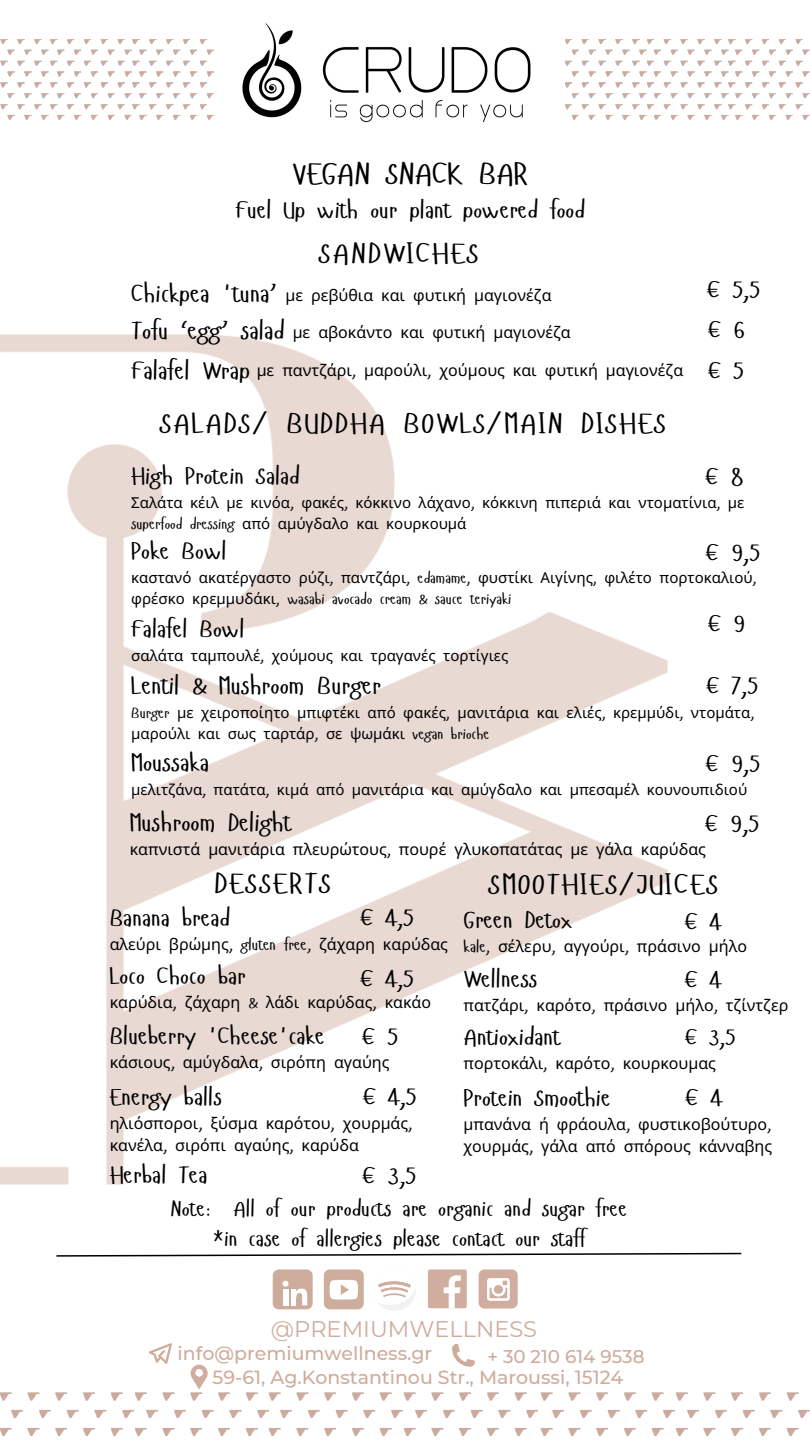
<style>
.page{position:relative;width:810px;height:1440px;background:#fff}
.page>*{position:absolute;margin:0;border:0;box-sizing:border-box;transform-origin:0 0}
.t1{font:31px "Hangyaboly";color:#000}
.t2{font:29px "Hangyaboly";letter-spacing:.065em;color:#000}
.t3{font:25px "Hangyaboly";color:#000}
.t4{font:24px "Hangyaboly";color:#000}
.t5{font:23.5px "Hangyaboly";color:#000}
.t6{font:22.5px "Montserrat";color:#ceac9c}
.t7{font:21.9px/30px "Hangyaboly";color:#000;text-align:center}
.t8{font:500 19px "Montserrat";color:#ceac9c}
.t9{font:500 18.3px "Montserrat";color:#ceac9c}
.t10{font:16px/21.8px "Noto Sans";color:#000}
.t11{font:15px/21px "Noto Sans";color:#000}
.s1{font-family:"Hangyaboly"}
</style>
<div class="page">
<svg style="left:56px;top:1252px;width:686px;height:5px"></svg>
<img style="left:213px;top:22px;width:318px;height:101px">
<svg style="left:149px;top:1343px;width:23px;height:21px"></svg>
<img style="left:0;top:334px;width:668px;height:851px">
<div style="left:273px;top:1269px;width:39px;height:40px;background:#ceac9c;border-radius:6px"></div>
<svg style="left:283px;top:1281px;width:25px;height:24px"></svg>
<div style="left:324px;top:1269px;width:40px;height:40px;background:#cead9c;border-radius:6px"></div>
<svg style="left:330px;top:1280px;width:28px;height:20px"></svg>
<svg style="left:378px;top:1281px;width:38px;height:30px"></svg>
<div style="left:428px;top:1269px;width:39px;height:39px;background:#d0ad9f;border-radius:2px"></div>
<svg style="left:444px;top:1275px;width:17px;height:33px"></svg>
<div style="left:479px;top:1269px;width:39px;height:39px;background:#d0ad9f;border-radius:6px"></div>
<svg style="left:487px;top:1278px;width:23px;height:23px"></svg>
<svg style="left:452px;top:1344px;width:23px;height:22px"></svg>
<svg style="left:191px;top:1365px;width:17px;height:18px"></svg>
<img style="left:0;top:40px;width:213px;height:79px">
<img style="left:566px;top:40px;width:244px;height:79px">
<img style="left:0;top:1383px;width:810px;height:53px">
<p class="t1" style="left:292px;top:154px;width:237px">VEGAN SNACK BAR</p>
<p class="t4" style="left:235px;top:195px;width:351px">Fuel Up with our plant powered food</p>
<p class="t2" style="left:319px;top:235px;width:161px">SANDWICHES</p>
<h3 class="t3" style="left:131px;top:278px;width:147px">Chickpea 'tuna’</h3>
<p class="t10" style="left:285px;top:283px;width:268px">με ρεβύθια και φυτική μαγιονέζα</p>
<h3 class="t10" style="left:293px;top:321px;width:280px">με αβοκάντο και φυτική μαγιονέζα</h3>
<h3 class="t10" style="left:257px;top:359px;width:428px">με παντζάρι<span class="s1">,</span> μαρούλι<span class="s1">,</span> χούμους και φυτική μαγιονέζα</h3>
<p class="t3" style="left:131px;top:315px;width:155px">Tofu ‘egg’ salad</p>
<h3 class="t3" style="left:131px;top:354px;width:120px">Falafel Wrap</h3>
<p class="t2" style="left:160px;top:405px;width:508px">SALADS/ BUDDHA BOWLS/MAIN DISHES</p>
<h3 class="t3" style="left:707px;top:274px;width:54px">€ 5,5</h3>
<p class="t3" style="left:708px;top:313px;width:39px">€ 6</p>
<p class="t3" style="left:708px;top:354px;width:37px">€ 5</p>
<h1 class="t4" style="left:131px;top:460px;width:170px">High Protein Salad</h1>
<h3 class="t11" style="left:131px;top:491px;width:615px">Σαλάτα κέιλ με κινόα<span class="s1">,</span> φακές<span class="s1">,</span> κόκκινο λάχανο<span class="s1">,</span> κόκκινη πιπεριά και ντοματίνια<span class="s1">,</span> με <span class="s1">superfood dressing</span> από αμύγδαλο και κουρκουμά</h3>
<p class="t4" style="left:131px;top:536px;width:97px">Poke Bowl</p>
<h3 class="t11" style="left:131px;top:567px;width:627px">καστανό ακατέργαστο ρύζι<span class="s1">,</span> παντζάρι<span class="s1">, edamame,</span> φυστίκι Αιγίνης<span class="s1">,</span> φιλέτο πορτοκαλιού<span class="s1">, </span>φρέσκο κρεμμυδάκι<span class="s1">, wasabi avocado cream &amp; sauce teriyaki</span></h3>
<h3 class="t3" style="left:705px;top:461px;width:39px">€ 8</h3>
<p class="t3" style="left:706px;top:536px;width:56px">€ 9,5</p>
<h3 class="t3" style="left:708px;top:607px;width:39px">€ 9</h3>
<p class="t4" style="left:131px;top:613px;width:115px">Falafel Bowl</p>
<p class="t11" style="left:131px;top:644px;width:379px">σαλάτα ταμπουλέ<span class="s1">,</span> χούμους και τραγανές τορτίγιες</p>
<p class="t3" style="left:131px;top:670px;width:251px">Lentil &amp; Mushroom Burger</p>
<h3 class="t11" style="left:131px;top:702px;width:625px"><span class="s1">Burger</span> με χειροποίητο μπιφτέκι από φακές<span class="s1">,</span> μανιτάρια και ελιές<span class="s1">,</span> κρεμμύδι<span class="s1">,</span> ντομάτα<span class="s1">, </span>μαρούλι και σως ταρτάρ<span class="s1">,</span> σε ψωμάκι <span class="s1">vegan brioche</span></h3>
<p class="t3" style="left:706px;top:670px;width:53px">€ 7,5</p>
<h3 class="t3" style="left:131px;top:746px;width:79px">Moussaka</h3>
<p class="t11" style="left:131px;top:779px;width:617px">μελιτζάνα<span class="s1">,</span> πατάτα<span class="s1">,</span> κιμά από μανιτάρια και αμύγδαλο και μπεσαμέλ κουνουπιδιού</p>
<p class="t3" style="left:130px;top:807px;width:163px">Mushroom Delight</p>
<h3 class="t10" style="left:130px;top:838px;width:578px">καπνιστά μανιτάρια πλευρώτους<span class="s1">,</span> πουρέ γλυκοπατάτας με γάλα καρύδας</h3>
<p class="t3" style="left:706px;top:747px;width:56px">€ 9,5</p>
<p class="t3" style="left:705px;top:808px;width:56px">€ 9,5</p>
<p class="t2" style="left:214px;top:865px;width:118px">DESSERTS</p>
<h1 class="t4" style="left:110px;top:902px;width:122px">Banana bread</h1>
<h3 class="t10" style="left:110px;top:933px;width:340px">αλεύρι βρώμης<span class="s1">, gluten free,</span> ζάχαρη καρύδας</h3>
<h3 class="t3" style="left:360px;top:901px;width:55px">€ 4,5</h3>
<p class="t3" style="left:360px;top:962px;width:55px">€ 4,5</p>
<h1 class="t3" style="left:362px;top:1020px;width:37px">€ 5</h1>
<h3 class="t4" style="left:110px;top:960px;width:138px">Loco Choco bar</h3>
<p class="t10" style="left:110px;top:991px;width:323px">καρύδια<span class="s1">,</span> ζάχαρη <span class="s1">&amp;</span> λάδι καρύδας<span class="s1">,</span> κακάο</p>
<p class="t4" style="left:110px;top:1020px;width:217px">Blueberry 'Cheese'cake</p>
<h3 class="t10" style="left:110px;top:1051px;width:281px">κάσιους<span class="s1">,</span> αμύγδαλα<span class="s1">,</span> σιρόπη αγαύης</h3>
<h4 class="t4" style="left:110px;top:1081px;width:114px">Energy balls</h4>
<p class="t10" style="left:110px;top:1112px;width:304px">ηλιόσποροι<span class="s1">,</span> ξύσμα καρότου<span class="s1">,</span> χουρμάς<span class="s1">, </span>κανέλα<span class="s1">,</span> σιρόπι αγαύης<span class="s1">,</span> καρύδα</p>
<p class="t3" style="left:363px;top:1081px;width:55px">€ 4,5</p>
<p class="t4" style="left:110px;top:1159px;width:100px">Herbal Tea</p>
<p class="t3" style="left:362px;top:1159px;width:55px">€ 3,5</p>
<h3 class="t2" style="left:489px;top:866px;width:231px">SMOOTHIES/JUICES</h3>
<h1 class="t4" style="left:463px;top:905px;width:110px">Green Detox</h1>
<p class="t10" style="left:463px;top:935px;width:285px"><span class="s1">kale,</span> σέλερυ<span class="s1">,</span> αγγούρι<span class="s1">,</span> πράσινο μήλο</p>
<p class="t4" style="left:463px;top:963px;width:75px">Wellness</p>
<h3 class="t10" style="left:463px;top:994px;width:326px">πατζάρι<span class="s1">,</span> καρότο<span class="s1">,</span> πράσινο μήλο<span class="s1">,</span> τζίντζερ</h3>
<p class="t4" style="left:463px;top:1021px;width:98px">Antioxidant</p>
<p class="t10" style="left:463px;top:1052px;width:254px">πορτοκάλι<span class="s1">,</span> καρότο<span class="s1">,</span> κουρκουμας</p>
<h3 class="t4" style="left:463px;top:1083px;width:149px">Protein Smoothie</h3>
<p class="t10" style="left:463px;top:1113px;width:310px">μπανάνα ή φράουλα<span class="s1">,</span> φυστικοβούτυρο<span class="s1">, </span>χουρμάς<span class="s1">,</span> γάλα από σπόρους κάνναβης</p>
<p class="t3" style="left:684px;top:906px;width:38px">€ 4</p>
<h3 class="t3" style="left:684px;top:964px;width:38px">€ 4</h3>
<h3 class="t5" style="left:685px;top:1022px;width:52px">€ 3,5</h3>
<p class="t3" style="left:685px;top:1082px;width:38px">€ 4</p>
<p class="t7" style="left:171px;top:1192px;width:458px">Note: All of our products are organic and sugar free *in case of allergies please contact our staff</p>
<p class="t6" style="left:271px;top:1315px;width:268px">@PREMIUMWELLNESS</p>
<p class="t8" style="left:178px;top:1342px;width:256px">info@premiumwellness.gr</p>
<p class="t9" style="left:487px;top:1345px;width:159px">+ 30 210 614 9538</p>
<h3 class="t8" style="left:213px;top:1366px;width:412px">59-61, Ag.Konstantinou Str., Maroussi, 15124</h3>
</div>
